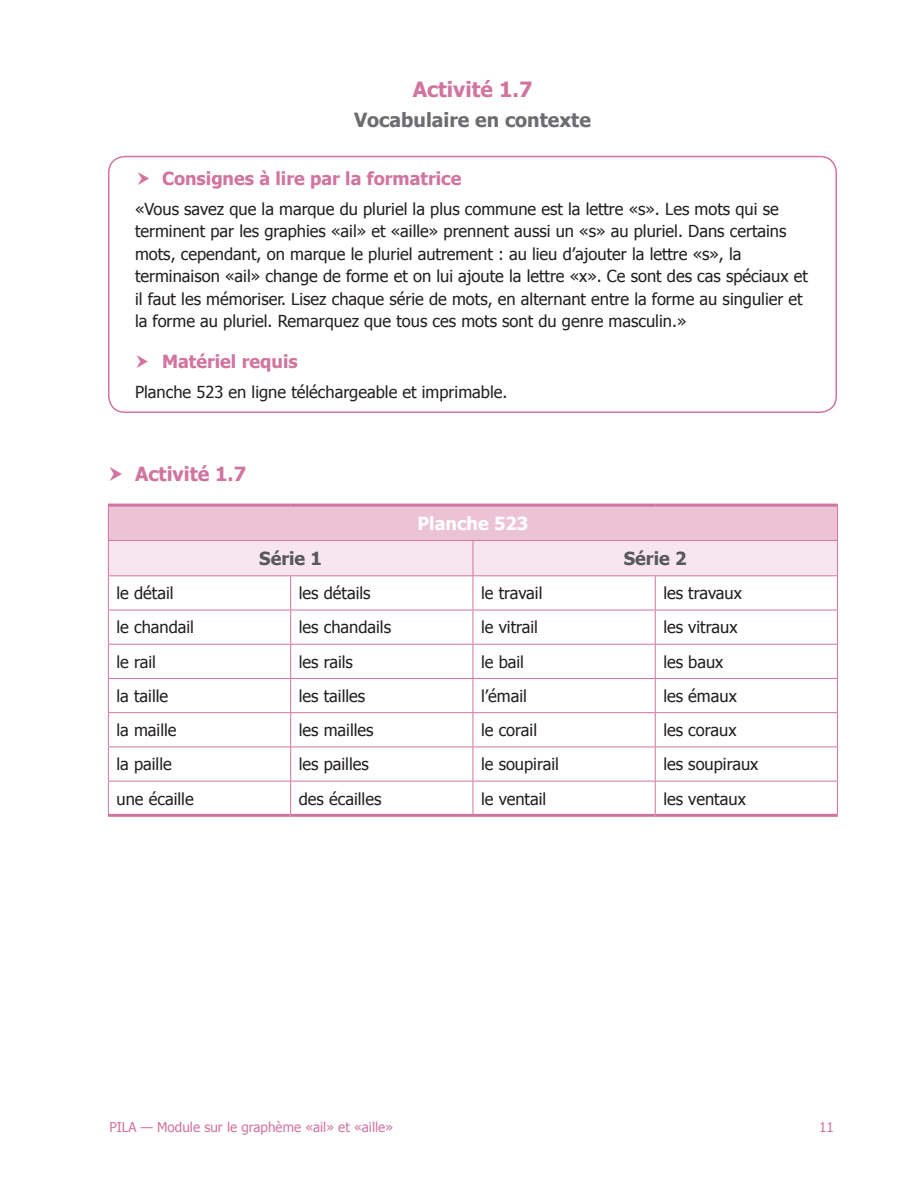
<style>
.page{position:relative;width:918px;height:1188px;background:#fff}
.page>*{position:absolute;margin:0;border:0;box-sizing:border-box;transform-origin:0 0}
.Activité_-_titre_mau{font:700 21px "Tahoma";color:#d1749f}
.Activité_-_sous-titr{font:700 19.5px "Tahoma";color:#6c6d70}
.Activité_x_x_mauve{font:700 19.5px "Tahoma";color:#d1749f}
.Activité_-_boîte_mau{font:700 18px "Tahoma";color:#d1749f}
.Tableau_titre_gris{font:700 18px "Tahoma";color:#57585a}
.Tableau_titre_blanc{font:700 18px "Tahoma";color:#fff}
.Activité_-_boîte_tex{font:16.5px/22.5px "Tahoma";color:#231f20}
.Tableau_texte_noir{font:16.5px "Tahoma";color:#231f20}
.t1{font:13.5px "Tahoma";color:#d1749f}
</style>
<div class="page">
<div style="left:108px;top:156px;width:729px;height:257px;border:2px solid #d1749f;border-radius:16px"></div>
<div style="left:108px;top:505px;width:730px;height:35px;background:#ebc3d5"></div>
<div style="left:109px;top:541px;width:728px;height:34px;background:#f7e6ed"></div>
<hr style="left:108px;top:541px;width:1px;height:34px;background:#d1749f">
<hr style="left:108px;top:540px;width:183px;height:1px;background:#d1749f">
<hr style="left:291px;top:540px;width:182px;height:1px;background:#d1749f">
<hr style="left:473px;top:541px;width:1px;height:34px;background:#d1749f">
<hr style="left:473px;top:540px;width:182px;height:1px;background:#d1749f">
<hr style="left:655px;top:540px;width:183px;height:1px;background:#d1749f">
<hr style="left:837px;top:541px;width:1px;height:34px;background:#d1749f">
<hr style="left:108px;top:504px;width:183px;height:3px;background:#d1749f">
<hr style="left:291px;top:504px;width:182px;height:3px;background:#d1749f">
<hr style="left:473px;top:504px;width:182px;height:3px;background:#d1749f">
<hr style="left:655px;top:504px;width:183px;height:3px;background:#d1749f">
<hr style="left:108px;top:507px;width:1px;height:33px;background:#d1749f">
<hr style="left:837px;top:507px;width:1px;height:33px;background:#d1749f">
<hr style="left:108px;top:575px;width:183px;height:1px;background:#d1749f">
<hr style="left:108px;top:576px;width:1px;height:34px;background:#d1749f">
<hr style="left:291px;top:575px;width:182px;height:1px;background:#d1749f">
<hr style="left:290px;top:576px;width:1px;height:34px;background:#d1749f">
<hr style="left:473px;top:575px;width:182px;height:1px;background:#d1749f">
<hr style="left:473px;top:576px;width:1px;height:34px;background:#d1749f">
<hr style="left:655px;top:575px;width:183px;height:1px;background:#d1749f">
<hr style="left:655px;top:576px;width:1px;height:34px;background:#d1749f">
<hr style="left:837px;top:576px;width:1px;height:34px;background:#d1749f">
<hr style="left:108px;top:610px;width:183px;height:1px;background:#d1749f">
<hr style="left:108px;top:610px;width:1px;height:34px;background:#d1749f">
<hr style="left:291px;top:610px;width:182px;height:1px;background:#d1749f">
<hr style="left:290px;top:610px;width:1px;height:34px;background:#d1749f">
<hr style="left:473px;top:610px;width:182px;height:1px;background:#d1749f">
<hr style="left:473px;top:610px;width:1px;height:34px;background:#d1749f">
<hr style="left:655px;top:610px;width:183px;height:1px;background:#d1749f">
<hr style="left:655px;top:610px;width:1px;height:34px;background:#d1749f">
<hr style="left:837px;top:610px;width:1px;height:34px;background:#d1749f">
<hr style="left:108px;top:644px;width:183px;height:1px;background:#d1749f">
<hr style="left:108px;top:645px;width:1px;height:33px;background:#d1749f">
<hr style="left:291px;top:644px;width:182px;height:1px;background:#d1749f">
<hr style="left:290px;top:645px;width:1px;height:33px;background:#d1749f">
<hr style="left:473px;top:644px;width:182px;height:1px;background:#d1749f">
<hr style="left:473px;top:645px;width:1px;height:33px;background:#d1749f">
<hr style="left:655px;top:644px;width:183px;height:1px;background:#d1749f">
<hr style="left:655px;top:645px;width:1px;height:33px;background:#d1749f">
<hr style="left:837px;top:645px;width:1px;height:33px;background:#d1749f">
<hr style="left:108px;top:678px;width:183px;height:1px;background:#d1749f">
<hr style="left:108px;top:679px;width:1px;height:33px;background:#d1749f">
<hr style="left:291px;top:678px;width:182px;height:1px;background:#d1749f">
<hr style="left:290px;top:679px;width:1px;height:33px;background:#d1749f">
<hr style="left:473px;top:678px;width:182px;height:1px;background:#d1749f">
<hr style="left:473px;top:679px;width:1px;height:33px;background:#d1749f">
<hr style="left:655px;top:678px;width:183px;height:1px;background:#d1749f">
<hr style="left:655px;top:679px;width:1px;height:33px;background:#d1749f">
<hr style="left:837px;top:679px;width:1px;height:33px;background:#d1749f">
<hr style="left:108px;top:712px;width:183px;height:1px;background:#d1749f">
<hr style="left:108px;top:713px;width:1px;height:34px;background:#d1749f">
<hr style="left:291px;top:712px;width:182px;height:1px;background:#d1749f">
<hr style="left:290px;top:713px;width:1px;height:34px;background:#d1749f">
<hr style="left:473px;top:712px;width:182px;height:1px;background:#d1749f">
<hr style="left:473px;top:713px;width:1px;height:34px;background:#d1749f">
<hr style="left:655px;top:712px;width:183px;height:1px;background:#d1749f">
<hr style="left:655px;top:713px;width:1px;height:34px;background:#d1749f">
<hr style="left:837px;top:713px;width:1px;height:34px;background:#d1749f">
<hr style="left:108px;top:747px;width:183px;height:1px;background:#d1749f">
<hr style="left:108px;top:747px;width:1px;height:34px;background:#d1749f">
<hr style="left:291px;top:747px;width:182px;height:1px;background:#d1749f">
<hr style="left:290px;top:747px;width:1px;height:34px;background:#d1749f">
<hr style="left:473px;top:747px;width:182px;height:1px;background:#d1749f">
<hr style="left:473px;top:747px;width:1px;height:34px;background:#d1749f">
<hr style="left:655px;top:747px;width:183px;height:1px;background:#d1749f">
<hr style="left:655px;top:747px;width:1px;height:34px;background:#d1749f">
<hr style="left:837px;top:747px;width:1px;height:34px;background:#d1749f">
<hr style="left:108px;top:781px;width:183px;height:1px;background:#d1749f">
<hr style="left:108px;top:782px;width:1px;height:32px;background:#d1749f">
<hr style="left:291px;top:781px;width:182px;height:1px;background:#d1749f">
<hr style="left:290px;top:782px;width:1px;height:32px;background:#d1749f">
<hr style="left:473px;top:781px;width:182px;height:1px;background:#d1749f">
<hr style="left:473px;top:782px;width:1px;height:32px;background:#d1749f">
<hr style="left:655px;top:781px;width:183px;height:1px;background:#d1749f">
<hr style="left:655px;top:782px;width:1px;height:32px;background:#d1749f">
<hr style="left:837px;top:782px;width:1px;height:32px;background:#d1749f">
<hr style="left:108px;top:814px;width:183px;height:3px;background:#d1749f">
<hr style="left:291px;top:814px;width:182px;height:3px;background:#d1749f">
<hr style="left:473px;top:814px;width:182px;height:3px;background:#d1749f">
<hr style="left:655px;top:814px;width:183px;height:3px;background:#d1749f">
<p class="Activité_-_titre_mau" style="left:413px;top:74px;width:121px">Activité 1.7</p>
<p class="Activité_-_sous-titr" style="left:354px;top:107px;width:238px">Vocabulaire en contexte</p>
<p class="Activité_-_boîte_mau" style="left:162px;top:166px;width:301px">Consignes à lire par la formatrice</p>
<p class="Activité_-_boîte_tex" style="left:135px;top:197px;width:675px">«Vous savez que la marque du pluriel la plus commune est la lettre «s». Les mots qui se terminent par les graphies «ail» et «aille» prennent aussi un «s» au pluriel. Dans certains mots, cependant, on marque le pluriel autrement : au lieu d’ajouter la lettre «s», la terminaison «ail» change de forme et on lui ajoute la lettre «x». Ce sont des cas spéciaux et il faut les mémoriser. Lisez chaque série de mots, en alternant entre la forme au singulier et la forme au pluriel. Remarquez que tous ces mots sont du genre masculin.»</p>
<p class="Activité_-_boîte_mau" style="left:162px;top:349px;width:137px">Matériel requis</p>
<p class="Activité_-_boîte_tex" style="left:135px;top:380px;width:374px">Planche 523 en ligne téléchargeable et imprimable.</p>
<p class="Activité_x_x_mauve" style="left:135px;top:461px;width:113px">Activité 1.7</p>
<p class="Tableau_titre_blanc" style="left:417px;top:510px;width:112px">Planche 523</p>
<p class="Tableau_titre_gris" style="left:259px;top:546px;width:64px">Série 1</p>
<p class="Tableau_titre_gris" style="left:624px;top:546px;width:64px">Série 2</p>
<p class="Tableau_texte_noir" style="left:116px;top:582px;width:59px">le détail</p>
<p class="Tableau_texte_noir" style="left:299px;top:582px;width:73px">les détails</p>
<p class="Tableau_texte_noir" style="left:481px;top:582px;width:63px">le travail</p>
<p class="Tableau_texte_noir" style="left:663px;top:582px;width:80px">les travaux</p>
<p class="Tableau_texte_noir" style="left:116px;top:616px;width:79px">le chandail</p>
<p class="Tableau_texte_noir" style="left:299px;top:616px;width:94px">les chandails</p>
<p class="Tableau_texte_noir" style="left:481px;top:616px;width:59px">le vitrail</p>
<p class="Tableau_texte_noir" style="left:663px;top:616px;width:76px">les vitraux</p>
<p class="Tableau_texte_noir" style="left:116px;top:651px;width:41px">le rail</p>
<p class="Tableau_texte_noir" style="left:299px;top:651px;width:56px">les rails</p>
<p class="Tableau_texte_noir" style="left:481px;top:651px;width:44px">le bail</p>
<p class="Tableau_texte_noir" style="left:663px;top:651px;width:62px">les baux</p>
<p class="Tableau_texte_noir" style="left:116px;top:685px;width:53px">la taille</p>
<p class="Tableau_texte_noir" style="left:299px;top:685px;width:68px">les tailles</p>
<p class="Tableau_texte_noir" style="left:481px;top:685px;width:48px">l’émail</p>
<p class="Tableau_texte_noir" style="left:663px;top:685px;width:75px">les émaux</p>
<p class="Tableau_texte_noir" style="left:116px;top:719px;width:62px">la maille</p>
<p class="Tableau_texte_noir" style="left:299px;top:719px;width:76px">les mailles</p>
<p class="Tableau_texte_noir" style="left:481px;top:719px;width:58px">le corail</p>
<p class="Tableau_texte_noir" style="left:663px;top:719px;width:75px">les coraux</p>
<p class="Tableau_texte_noir" style="left:116px;top:753px;width:57px">la paille</p>
<p class="Tableau_texte_noir" style="left:299px;top:753px;width:72px">les pailles</p>
<p class="Tableau_texte_noir" style="left:481px;top:753px;width:79px">le soupirail</p>
<p class="Tableau_texte_noir" style="left:663px;top:753px;width:97px">les soupiraux</p>
<p class="Tableau_texte_noir" style="left:116px;top:787px;width:79px">une écaille</p>
<p class="Tableau_texte_noir" style="left:299px;top:787px;width:84px">des écailles</p>
<p class="Tableau_texte_noir" style="left:481px;top:787px;width:67px">le ventail</p>
<p class="Tableau_texte_noir" style="left:663px;top:787px;width:84px">les ventaux</p>
<p class="t1" style="left:110px;top:1118px;width:285px">PILA — Module sur le graphème «ail» et «aille»</p>
<p class="t1" style="left:819px;top:1118px;width:16px">11</p>
</div>
